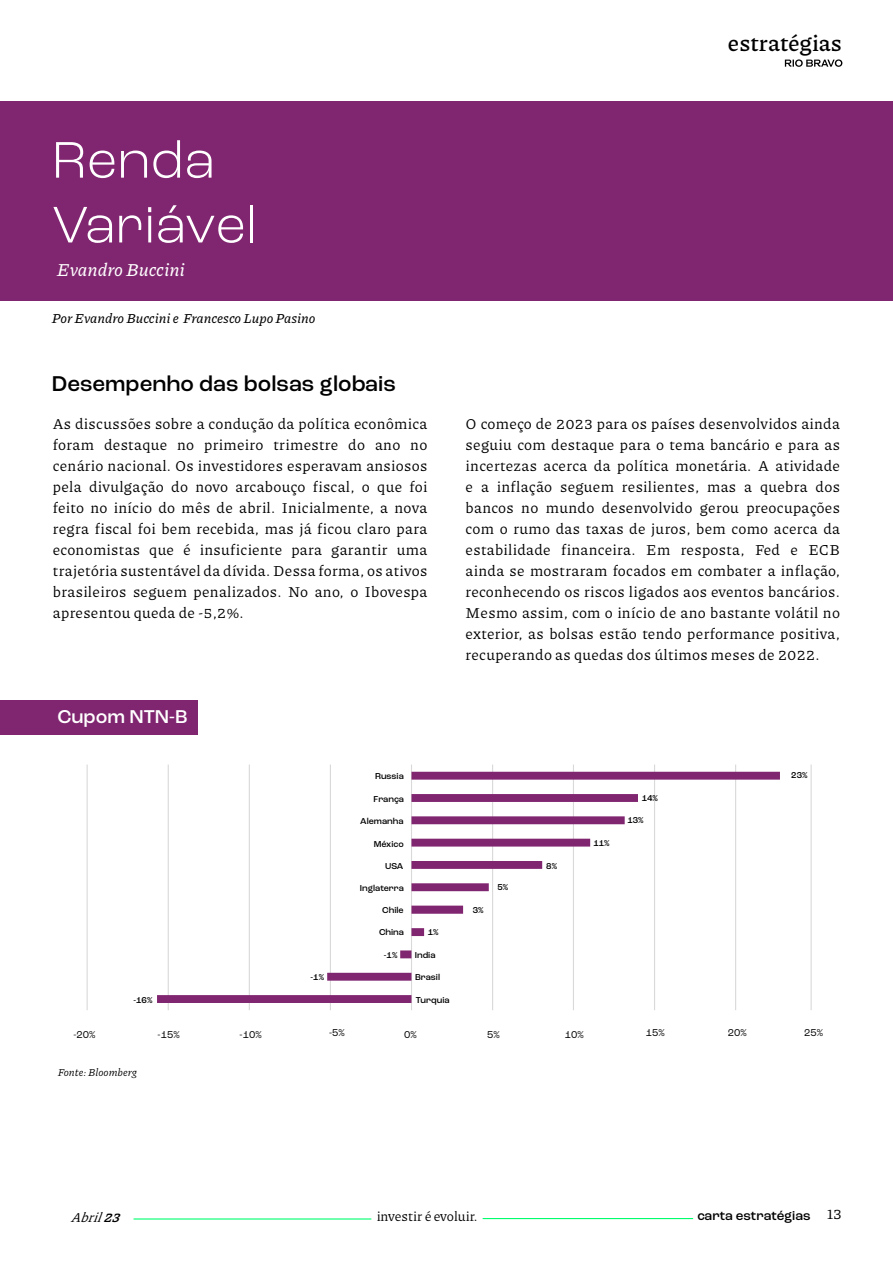
<style>
.page{position:relative;width:893px;height:1263px;background:#fff}
.page>*{position:absolute;margin:0;border:0;box-sizing:border-box;transform-origin:0 0}
.t1{font:300 54px "Roc Grotesk";color:#fff}
.t2{font:500 22.5px "Roc Grotesk";color:#000}
.t3{font:600 22.5px "Piazzolla";color:#000}
.t4{font:500 19.5px "Roc Grotesk";color:#fff}
.t5{font:italic 500 18px "Piazzolla";color:#fff}
.t6{font:15px/21px "Piazzolla";letter-spacing:.02em;color:#000;text-align:justify}
.t7{font:italic 500 13.5px "Piazzolla";color:#000}
.t8{font:13.5px "Piazzolla";color:#000}
.t9{font:500 13.5px "Roc Grotesk";color:#000}
.t10{font:italic 13.5px "Piazzolla";color:#000}
.t11{font:10.5px "Roc Grotesk";color:#000}
.t12{font:italic 10.5px "Piazzolla";color:#000}
.t13{font:500 9px "Roc Grotesk";color:#000}
.s1{font-weight:700}
</style>
<div class="page">
<svg style="left:785px;top:59px;width:57px;height:8px"></svg>
<hr style="left:134px;top:1218px;width:237px;height:1px;background:#00ff6d">
<hr style="left:483px;top:1218px;width:210px;height:1px;background:#00ff6d">
<div style="left:0;top:101px;width:892px;height:199px;background:#802670"></div>
<hr style="left:168px;top:764px;width:1px;height:246px;background:#d9d9d9">
<hr style="left:87px;top:764px;width:1px;height:246px;background:#d9d9d9">
<hr style="left:249px;top:764px;width:1px;height:246px;background:#d9d9d9">
<hr style="left:330px;top:764px;width:1px;height:246px;background:#d9d9d9">
<hr style="left:492px;top:764px;width:1px;height:246px;background:#d9d9d9">
<hr style="left:573px;top:764px;width:1px;height:246px;background:#d9d9d9">
<hr style="left:654px;top:764px;width:1px;height:246px;background:#d9d9d9">
<hr style="left:735px;top:764px;width:1px;height:246px;background:#d9d9d9">
<hr style="left:811px;top:764px;width:1px;height:246px;background:#d9d9d9">
<hr style="left:411px;top:764px;width:1px;height:246px;background:#d9d9d9">
<svg style="left:157px;top:772px;width:623px;height:231px"></svg>
<div style="left:0;top:699px;width:198px;height:35px;background:#802670"></div>
<p class="t1" style="left:52px;top:127px;width:165px">Renda</p>
<p class="t1" style="left:52px;top:192px;width:207px">Variável</p>
<p class="t5" style="left:57px;top:259px;width:129px">Evandro Buccini</p>
<p class="t7" style="left:52px;top:310px;width:265px">Por Evandro Buccini e Francesco Lupo Pasino</p>
<p class="t2" style="left:52px;top:369px;width:345px">Desempenho das bolsas globais</p>
<h2 class="t3" style="left:728px;top:30px;width:115px">estratégias</h2>
<p class="t6" style="left:53px;top:413px;width:376px">As discussões sobre a condução da política econômica foram destaque no primeiro trimestre do ano no cenário nacional. Os investidores esperavam ansiosos pela divulgação do novo arcabouço fiscal, o que foi feito no início do mês de abril. Inicialmente, a nova regra fiscal foi bem recebida, mas já ficou claro para economistas que é insuficiente para garantir uma trajetória sustentável da dívida. Dessa forma, os ativos brasileiros seguem penalizados. No ano, o Ibovespa apresentou queda de -5,2%.</p>
<p class="t6" style="left:466px;top:413px;width:376px">O começo de 2023 para os países desenvolvidos ainda seguiu com destaque para o tema bancário e para as incertezas acerca da política monetária. A atividade e a inflação seguem resilientes, mas a quebra dos bancos no mundo desenvolvido gerou preocupações com o rumo das taxas de juros, bem como acerca da estabilidade financeira. Em resposta, Fed e ECB ainda se mostraram focados em combater a inflação, reconhecendo os riscos ligados aos eventos bancários.<br>Mesmo assim, com o início de ano bastante volátil no exterior, as bolsas estão tendo performance positiva, recuperando as quedas dos últimos meses de 2022.</p>
<p class="t4" style="left:57px;top:705px;width:132px">Cupom NTN-B</p>
<p class="t13" style="left:375px;top:770px;width:30px">Russia</p>
<p class="t13" style="left:791px;top:769px;width:18px">23%</p>
<p class="t13" style="left:374px;top:793px;width:32px">França</p>
<p class="t13" style="left:642px;top:792px;width:18px">14%</p>
<p class="t13" style="left:360px;top:816px;width:45px">Alemanha</p>
<p class="t13" style="left:627px;top:815px;width:18px">13%</p>
<p class="t13" style="left:374px;top:838px;width:32px">México</p>
<p class="t13" style="left:593px;top:837px;width:18px">11%</p>
<p class="t13" style="left:360px;top:882px;width:46px">Inglaterra</p>
<p class="t13" style="left:497px;top:881px;width:12px">5%</p>
<p class="t13" style="left:385px;top:861px;width:20px">USA</p>
<p class="t13" style="left:546px;top:861px;width:12px">8%</p>
<p class="t13" style="left:382px;top:905px;width:23px">Chile</p>
<p class="t13" style="left:473px;top:905px;width:12px">3%</p>
<p class="t13" style="left:379px;top:926px;width:27px">China</p>
<p class="t13" style="left:428px;top:926px;width:12px">1%</p>
<p class="t13" style="left:384px;top:949px;width:15px">-1%</p>
<p class="t13" style="left:415px;top:949px;width:22px">India</p>
<p class="t13" style="left:311px;top:972px;width:15px">-1%</p>
<p class="t13" style="left:415px;top:972px;width:27px">Brasil</p>
<p class="t13" style="left:133px;top:994px;width:20px">-16%</p>
<p class="t13" style="left:416px;top:994px;width:35px">Turquia</p>
<p class="t11" style="left:74px;top:1028px;width:24px">-20%</p>
<p class="t11" style="left:158px;top:1028px;width:24px">-15%</p>
<p class="t11" style="left:240px;top:1028px;width:24px">-10%</p>
<p class="t11" style="left:329px;top:1027px;width:17px">-5%</p>
<p class="t11" style="left:404px;top:1028px;width:14px">0%</p>
<p class="t11" style="left:487px;top:1028px;width:14px">5%</p>
<p class="t11" style="left:565px;top:1028px;width:21px">10%</p>
<p class="t11" style="left:646px;top:1027px;width:21px">15%</p>
<p class="t11" style="left:728px;top:1027px;width:21px">20%</p>
<p class="t11" style="left:804px;top:1027px;width:21px">25%</p>
<p class="t12" style="left:58px;top:1066px;width:81px">Fonte: Bloomberg</p>
<p class="t10" style="left:70px;top:1209px;width:56px">Abril<span class="s1">23</span></p>
<p class="t8" style="left:377px;top:1208px;width:102px">investir é evoluir.</p>
<p class="t9" style="left:697px;top:1207px;width:115px">carta estratégias</p>
<p class="t6" style="left:827px;top:1203px;width:16px">13</p>
</div>
